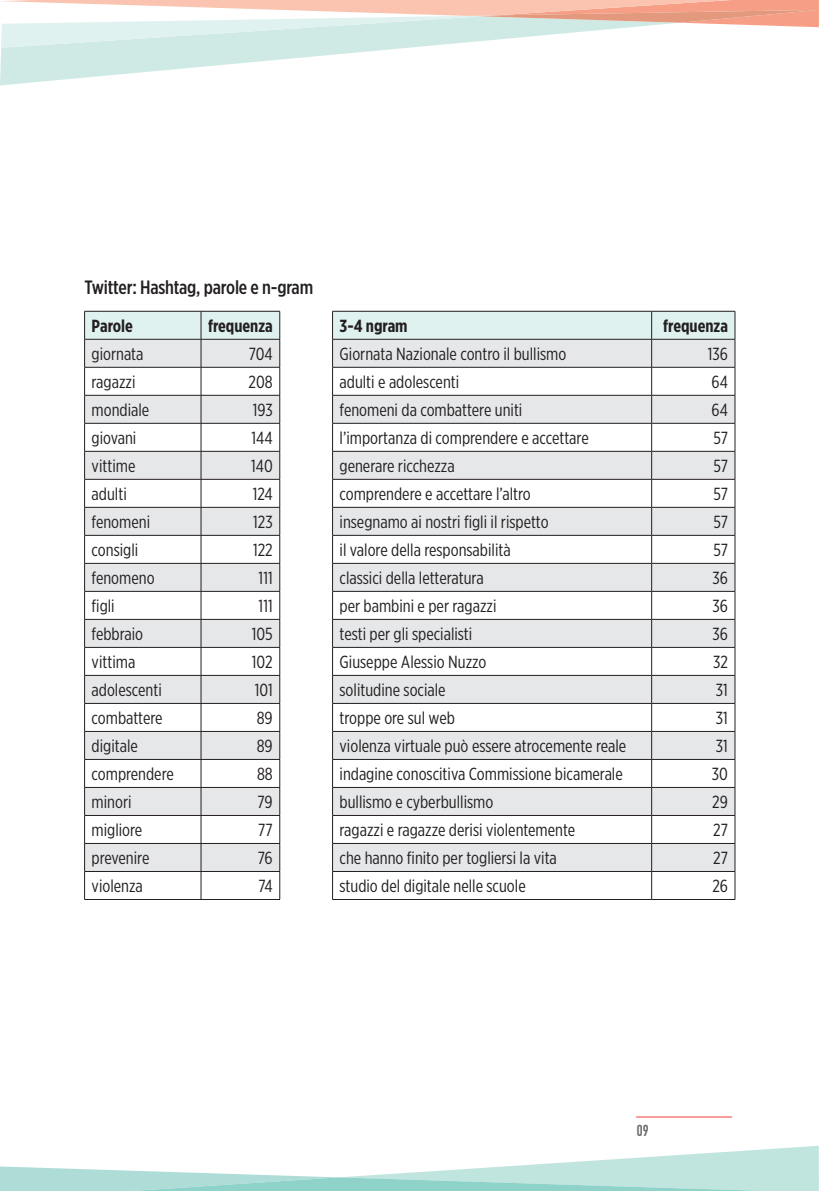
<style>
.page{position:relative;width:819px;height:1191px;background:#fff}
.page>*{position:absolute;margin:0;border:0;box-sizing:border-box;transform-origin:0 0}
.Testo{font:500 19.25px "Gotham X Narrow";letter-spacing:-.01em;color:#231f20}
.t1{font:17.5px "Gotham X Narrow";color:#231f20}
.t2{font:700 17.5px "Gotham X Narrow";color:#231f20}
.t3{font:700 15.75px "DIN Condensed";color:#6c6d70}
</style>
<div class="page">
<svg style="left:0;top:48px;width:403px;height:37px"></svg>
<svg style="left:1px;top:0;width:818px;height:48px"></svg>
<svg style="left:0;top:1146px;width:819px;height:45px"></svg>
<hr style="left:636px;top:1116px;width:96px;height:1px;background:#ee3e35">
<hr style="left:84px;top:899px;width:117px;height:1px;background:#231f20">
<hr style="left:201px;top:899px;width:79px;height:1px;background:#231f20">
<hr style="left:332px;top:899px;width:319px;height:1px;background:#231f20">
<svg style="left:84px;top:311px;width:651px;height:588px"></svg>
<hr style="left:651px;top:899px;width:84px;height:1px;background:#231f20">
<p class="Testo" style="left:84px;top:276px;width:230px">Twitter: Hashtag, parole e n-gram</p>
<p class="t2" style="left:92px;top:315px;width:43px">Parole</p>
<p class="t2" style="left:208px;top:315px;width:66px">frequenza</p>
<p class="t2" style="left:339px;top:315px;width:70px">3-4 ngram</p>
<p class="t2" style="left:663px;top:315px;width:66px">frequenza</p>
<p class="t1" style="left:92px;top:344px;width:53px">giornata</p>
<p class="t1" style="left:249px;top:344px;width:26px">704</p>
<p class="t1" style="left:339px;top:344px;width:228px">Giornata Nazionale contro il bullismo</p>
<p class="t1" style="left:707px;top:344px;width:22px">136</p>
<p class="t1" style="left:92px;top:372px;width:45px">ragazzi</p>
<p class="t1" style="left:248px;top:372px;width:26px">208</p>
<p class="t1" style="left:339px;top:372px;width:121px">adulti e adolescenti</p>
<p class="t1" style="left:711px;top:372px;width:18px">64</p>
<p class="t1" style="left:92px;top:400px;width:59px">mondiale</p>
<p class="t1" style="left:253px;top:400px;width:22px">193</p>
<p class="t1" style="left:339px;top:400px;width:184px">fenomeni da combattere uniti</p>
<p class="t1" style="left:711px;top:400px;width:18px">64</p>
<p class="t1" style="left:92px;top:428px;width:46px">giovani</p>
<p class="t1" style="left:251px;top:428px;width:23px">144</p>
<p class="t1" style="left:339px;top:428px;width:251px">l’importanza di comprendere e accettare</p>
<p class="t1" style="left:713px;top:428px;width:16px">57</p>
<p class="t1" style="left:92px;top:456px;width:45px">vittime</p>
<p class="t1" style="left:251px;top:456px;width:23px">140</p>
<p class="t1" style="left:339px;top:456px;width:117px">generare ricchezza</p>
<p class="t1" style="left:713px;top:456px;width:16px">57</p>
<p class="t1" style="left:92px;top:484px;width:37px">adulti</p>
<p class="t1" style="left:253px;top:484px;width:22px">124</p>
<p class="t1" style="left:339px;top:484px;width:193px">comprendere e accettare l’altro</p>
<p class="t1" style="left:713px;top:484px;width:16px">57</p>
<p class="t1" style="left:92px;top:512px;width:60px">fenomeni</p>
<p class="t1" style="left:253px;top:512px;width:21px">123</p>
<p class="t1" style="left:339px;top:512px;width:210px">insegnamo ai nostri figli il rispetto</p>
<p class="t1" style="left:713px;top:512px;width:16px">57</p>
<p class="t1" style="left:92px;top:540px;width:48px">consigli</p>
<p class="t1" style="left:253px;top:540px;width:21px">122</p>
<p class="t1" style="left:339px;top:540px;width:173px">il valore della responsabilità</p>
<p class="t1" style="left:713px;top:540px;width:16px">57</p>
<p class="t1" style="left:92px;top:568px;width:64px">fenomeno</p>
<p class="t1" style="left:258px;top:568px;width:16px">111</p>
<p class="t1" style="left:339px;top:568px;width:145px">classici della letteratura</p>
<p class="t1" style="left:712px;top:568px;width:17px">36</p>
<p class="t1" style="left:92px;top:596px;width:25px">figli</p>
<p class="t1" style="left:258px;top:596px;width:16px">111</p>
<p class="t1" style="left:339px;top:596px;width:158px">per bambini e per ragazzi</p>
<p class="t1" style="left:712px;top:596px;width:17px">36</p>
<p class="t1" style="left:92px;top:624px;width:53px">febbraio</p>
<p class="t1" style="left:252px;top:624px;width:23px">105</p>
<p class="t1" style="left:339px;top:624px;width:134px">testi per gli specialisti</p>
<p class="t1" style="left:712px;top:624px;width:17px">36</p>
<p class="t1" style="left:92px;top:652px;width:45px">vittima</p>
<p class="t1" style="left:252px;top:652px;width:22px">102</p>
<p class="t1" style="left:339px;top:652px;width:148px">Giuseppe Alessio Nuzzo</p>
<p class="t1" style="left:713px;top:652px;width:16px">32</p>
<p class="t1" style="left:92px;top:680px;width:72px">adolescenti</p>
<p class="t1" style="left:255px;top:680px;width:20px">101</p>
<p class="t1" style="left:339px;top:680px;width:108px">solitudine sociale</p>
<p class="t1" style="left:715px;top:680px;width:14px">31</p>
<p class="t1" style="left:92px;top:708px;width:72px">combattere</p>
<p class="t1" style="left:257px;top:708px;width:17px">89</p>
<p class="t1" style="left:339px;top:708px;width:117px">troppe ore sul web</p>
<p class="t1" style="left:715px;top:708px;width:14px">31</p>
<p class="t1" style="left:92px;top:736px;width:48px">digitale</p>
<p class="t1" style="left:257px;top:736px;width:17px">89</p>
<p class="t1" style="left:339px;top:736px;width:288px">violenza virtuale può essere atrocemente reale</p>
<p class="t1" style="left:715px;top:736px;width:14px">31</p>
<p class="t1" style="left:92px;top:764px;width:84px">comprendere</p>
<p class="t1" style="left:257px;top:764px;width:17px">88</p>
<p class="t1" style="left:339px;top:764px;width:285px">indagine conoscitiva Commissione bicamerale</p>
<p class="t1" style="left:711px;top:764px;width:18px">30</p>
<p class="t1" style="left:92px;top:792px;width:41px">minori</p>
<p class="t1" style="left:257px;top:792px;width:17px">79</p>
<p class="t1" style="left:339px;top:792px;width:155px">bullismo e cyberbullismo</p>
<p class="t1" style="left:712px;top:792px;width:17px">29</p>
<p class="t1" style="left:92px;top:820px;width:52px">migliore</p>
<p class="t1" style="left:258px;top:820px;width:16px">77</p>
<p class="t1" style="left:339px;top:820px;width:237px">ragazzi e ragazze derisi violentemente</p>
<p class="t1" style="left:713px;top:820px;width:16px">27</p>
<p class="t1" style="left:92px;top:848px;width:59px">prevenire</p>
<p class="t1" style="left:258px;top:848px;width:17px">76</p>
<p class="t1" style="left:339px;top:848px;width:219px">che hanno finito per togliersi la vita</p>
<p class="t1" style="left:713px;top:848px;width:16px">27</p>
<p class="t1" style="left:92px;top:876px;width:53px">violenza</p>
<p class="t1" style="left:258px;top:876px;width:16px">74</p>
<p class="t1" style="left:339px;top:876px;width:188px">studio del digitale nelle scuole</p>
<p class="t1" style="left:712px;top:876px;width:17px">26</p>
<p class="t3" style="left:636px;top:1119px;width:13px">09</p>
</div>
